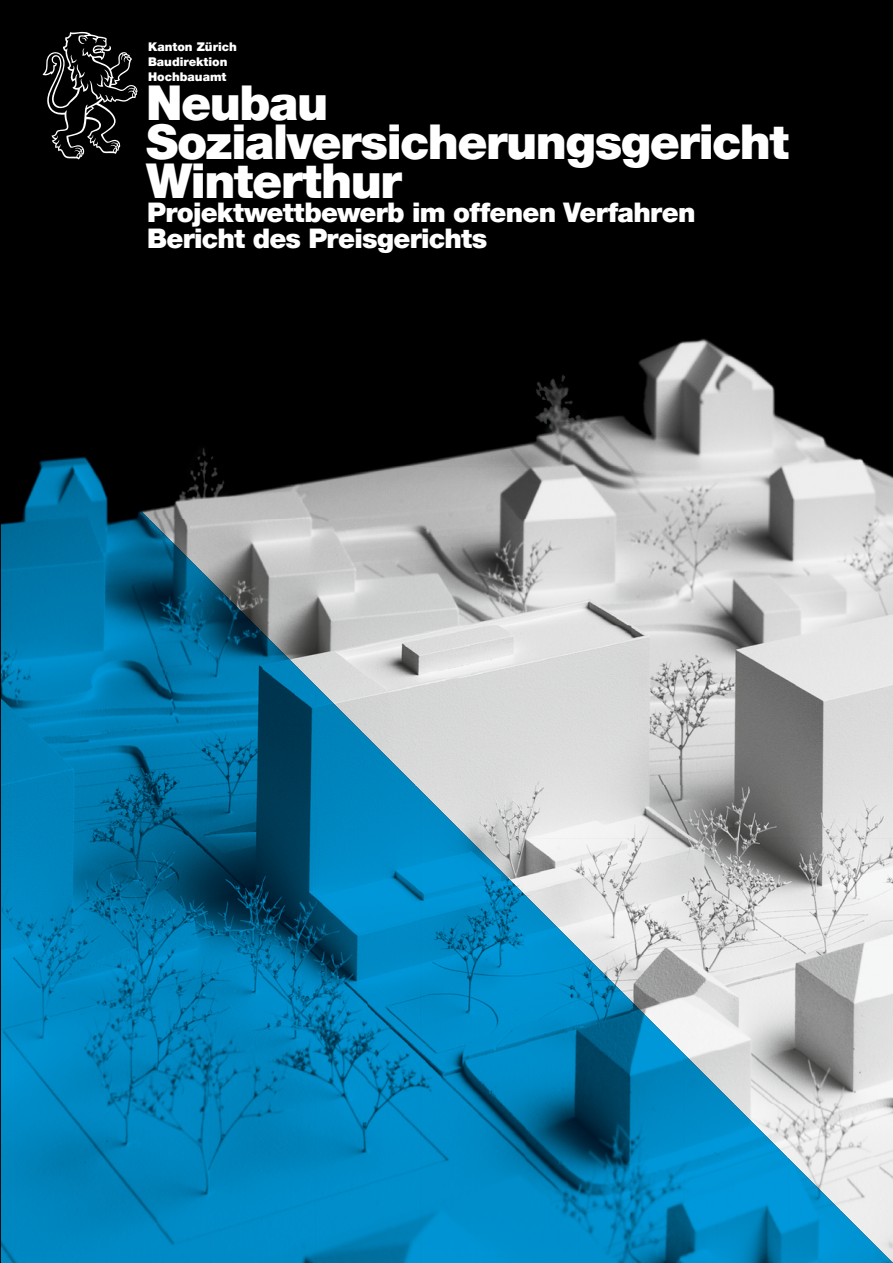
<style>
.page{position:relative;width:893px;height:1263px;background:#000}
.page>*{position:absolute;margin:0;border:0;box-sizing:border-box;transform-origin:0 0}
.t1{font:900 48px/39px "Helvetica Neue LT Com";letter-spacing:-.03em;color:#fff}
.t2{font:900 27px/25.5px "Helvetica Neue LT Com";letter-spacing:-.025em;color:#fff}
.t3{font:900 12px/15px "Helvetica Neue LT Com";color:#fff}
</style>
<div class="page">
<img style="left:197px;top:375px;width:433px;height:91px">
<img style="left:630px;top:338px;width:263px;height:447px">
<img style="left:158px;top:466px;width:473px;height:53px">
<img style="left:158px;top:519px;width:473px;height:53px">
<img style="left:211px;top:572px;width:420px;height:53px">
<img style="left:263px;top:625px;width:368px;height:53px">
<div style="left:316px;top:678px;width:315px;height:54px;background:#d8d8d8"></div>
<div style="left:368px;top:732px;width:263px;height:53px;background:#dadbdb"></div>
<img style="left:421px;top:785px;width:472px;height:53px">
<img style="left:474px;top:838px;width:419px;height:53px">
<img style="left:526px;top:891px;width:367px;height:53px">
<img style="left:579px;top:944px;width:314px;height:53px">
<img style="left:631px;top:997px;width:262px;height:53px">
<img style="left:684px;top:1050px;width:209px;height:54px">
<img style="left:736px;top:1104px;width:157px;height:53px">
<img style="left:789px;top:1157px;width:104px;height:53px">
<svg style="left:0;top:525px;width:1px;height:738px"></svg>
<img style="left:1px;top:456px;width:104px;height:807px">
<img style="left:105px;top:491px;width:53px;height:772px">
<img style="left:158px;top:527px;width:53px;height:736px">
<img style="left:210px;top:580px;width:53px;height:683px">
<img style="left:263px;top:632px;width:53px;height:631px">
<img style="left:315px;top:685px;width:53px;height:578px">
<img style="left:368px;top:737px;width:53px;height:526px">
<img style="left:420px;top:790px;width:54px;height:473px">
<img style="left:473px;top:843px;width:53px;height:420px">
<img style="left:525px;top:895px;width:54px;height:368px">
<img style="left:578px;top:948px;width:53px;height:315px">
<img style="left:630px;top:1000px;width:54px;height:263px">
<img style="left:683px;top:1053px;width:53px;height:210px">
<img style="left:736px;top:1105px;width:53px;height:158px">
<img style="left:788px;top:1158px;width:53px;height:105px">
<img style="left:841px;top:1210px;width:52px;height:53px">
<svg style="left:43px;top:31px;width:95px;height:128px"></svg>
<p class="t3" style="left:148px;top:39px;width:90px">Kanton Zürich<br>Baudirektion<br>Hochbauamt</p>
<h1 class="t1" style="left:146px;top:83px;width:644px">Neubau<br>Sozialversicherungsgericht<br>Winterthur</h1>
<p class="t2" style="left:147px;top:200px;width:550px">Projektwettbewerb im offenen Verfahren<br>Bericht des Preisgerichts</p>
</div>
